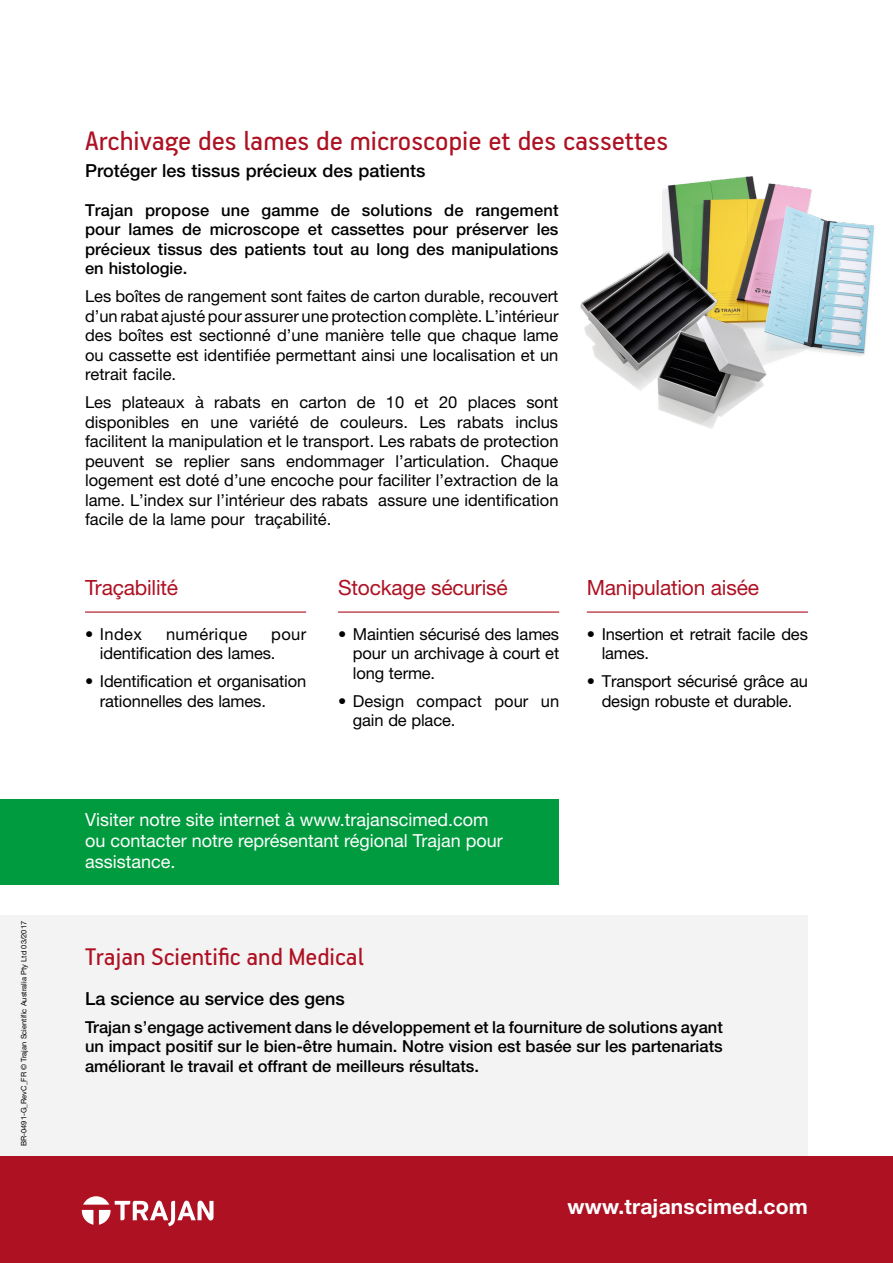
<style>
.page{position:relative;width:893px;height:1263px;background:#fff}
.page>*{position:absolute;margin:0;border:0;box-sizing:border-box;transform-origin:0 0}
.t1{font:30px "PF Handbook Pro";color:#ae1122}
.t2{font:27px "PF Handbook Pro";color:#ae1122}
.t3{font:21px "Helvetica Neue LT Std";letter-spacing:-.01em;color:#ae1122}
.t4{font:700 21px "Helvetica Neue LT Std";letter-spacing:.01em;color:#fff}
.t5{font:18px/21px "Helvetica Neue LT Std";color:#fff}
.t6{font:500 18px "Helvetica Neue LT Std";color:#000}
.t7{font:16.5px/19.5px "Helvetica Neue LT Std";letter-spacing:-.01em;color:#000}
.t8{font:500 16.5px/19.5px "Helvetica Neue LT Std";color:#000;text-align:justify}
.t9{font:16.5px "Helvetica Neue LT Std";letter-spacing:.02em;color:#000}
.t10{font:7.5px "Helvetica Neue LT Std";color:#000}
</style>
<div class="page">
<div style="left:0;top:800px;width:558px;height:85px;background:#009b3e"></div>
<div style="left:0;top:915px;width:808px;height:348px;background:#f4f3f3"></div>
<div style="left:0;top:1157px;width:893px;height:106px;background:#ae1122"></div>
<svg style="left:82px;top:1196px;width:131px;height:30px"></svg>
<img style="left:663px;top:176px;width:212px;height:180px">
<img style="left:580px;top:233px;width:213px;height:196px">
<hr style="left:85px;top:611px;width:221px;height:2px;background:#ae1122">
<hr style="left:338px;top:611px;width:221px;height:2px;background:#ae1122">
<hr style="left:587px;top:611px;width:221px;height:2px;background:#ae1122">
<p class="t10" style="left:19px;top:1146px;width:227px;rotate:-90deg">BR-0491-G_RevC_FR © Trajan Scientific Australia Pty Ltd 03/2017</p>
<h1 class="t1" style="left:85px;top:123px;width:585px">Archivage des lames de microscopie et des cassettes</h1>
<p class="t6" style="left:85px;top:160px;width:342px">Protéger les tissus précieux des patients</p>
<p class="t8" style="left:85px;top:200px;width:475px">Trajan propose une gamme de solutions de rangement pour lames de microscope et cassettes pour préserver les précieux tissus des patients tout au long des manipulations en histologie.</p>
<p class="t7" style="left:85px;top:286px;width:475px;text-align:justify">Les boîtes de rangement sont faites de carton durable, recouvert d’un rabat ajusté pour assurer une protection complète. L’intérieur des boîtes est sectionné d’une manière telle que chaque lame ou cassette est identifiée permettant ainsi une localisation et un retrait facile.</p>
<p class="t7" style="left:85px;top:392px;width:475px;text-align:justify">Les plateaux à rabats en carton de 10 et 20 places sont disponibles en une variété de couleurs. Les rabats inclus facilitent la manipulation et le transport. Les rabats de protection peuvent se replier sans endommager l’articulation. Chaque logement est doté d’une encoche pour faciliter l’extraction de la lame. L’index sur l’intérieur des rabats assure une identification facile de la lame pour traçabilité.</p>
<p class="t3" style="left:85px;top:574px;width:95px">Traçabilité</p>
<p class="t7" style="left:85px;top:624px;width:58px">• Index</p>
<p class="t9" style="left:166px;top:624px;width:83px">numérique</p>
<p class="t7" style="left:100px;top:624px;width:208px;text-indent:171px">pour identification des lames.</p>
<p class="t7" style="left:100px;top:671px;width:208px;text-indent:-15px">• Identification et organisation rationnelles des lames.</p>
<p class="t3" style="left:338px;top:574px;width:171px">Stockage sécurisé</p>
<p class="t7" style="left:353px;top:624px;width:208px;text-align:justify;text-indent:-15px">• Maintien sécurisé des lames pour un archivage à court et long terme.</p>
<p class="t7" style="left:353px;top:691px;width:208px;text-indent:-15px">• Design compact pour un gain de place.</p>
<p class="t3" style="left:587px;top:574px;width:174px">Manipulation aisée</p>
<p class="t7" style="left:602px;top:624px;width:208px;text-indent:-15px">• Insertion et retrait facile des lames.</p>
<p class="t7" style="left:587px;top:671px;width:223px;text-align:center">• Transport sécurisé grâce au design robuste et durable.</p>
<p class="t5" style="left:85px;top:809px;width:419px">Visiter notre site internet à www.trajanscimed.com ou contacter notre représentant régional Trajan pour assistance.</p>
<h2 class="t2" style="left:85px;top:941px;width:280px">Trajan Scientific and Medical</h2>
<p class="t6" style="left:85px;top:988px;width:261px">La science au service des gens</p>
<p class="t8" style="left:85px;top:1017px;width:639px">Trajan s’engage activement dans le développement et la fourniture de solutions ayant un impact positif sur le bien-être humain. Notre vision est basée sur les partenariats améliorant le travail et offrant de meilleurs résultats.</p>
<p class="t4" style="left:568px;top:1194px;width:242px">www.trajanscimed.com</p>
</div>
